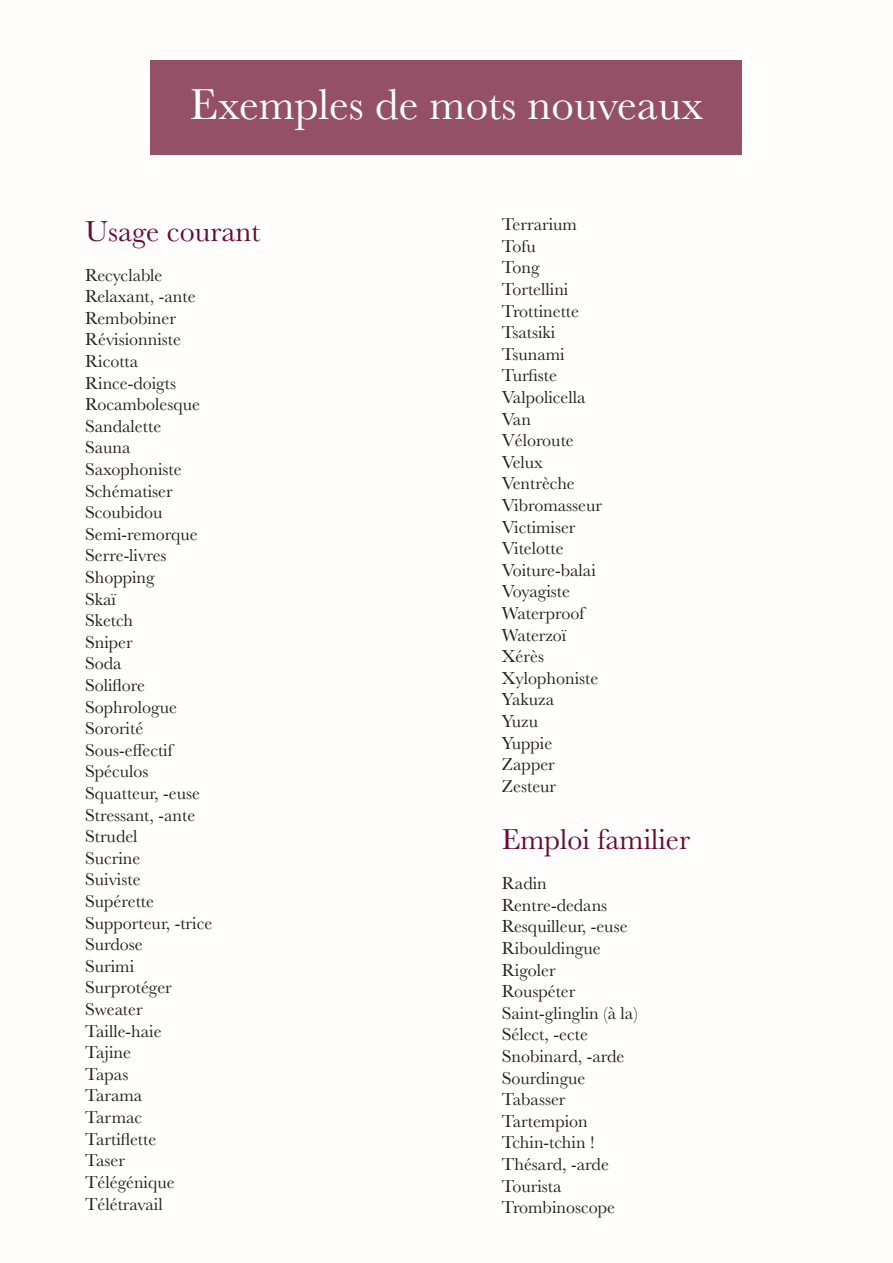
<style>
.page{position:relative;width:893px;height:1263px;background:#fff}
.page>*{position:absolute;margin:0;border:0;box-sizing:border-box;transform-origin:0 0}
.t1{font:45px "Baskerville";color:#fff}
.t2{font:30px "Baskerville";color:#690937}
.t3{font:18px "Baskerville";color:#231f20}
</style>
<div class="page">
<div style="left:151px;top:60px;width:591px;height:94px;background:#935067"></div>
<p class="t1" style="left:190px;top:76px;width:515px">Exemples de mots nouveaux</p>
<p class="t2" style="left:85px;top:212px;width:177px">Usage courant</p>
<p class="t3" style="left:85px;top:263px;width:79px">Recyclable</p>
<p class="t3" style="left:85px;top:285px;width:112px">Relaxant, -ante</p>
<p class="t3" style="left:85px;top:306px;width:92px">Rembobiner</p>
<p class="t3" style="left:85px;top:328px;width:97px">Révisionniste</p>
<p class="t3" style="left:85px;top:350px;width:55px">Ricotta</p>
<p class="t3" style="left:85px;top:371px;width:92px">Rince-doigts</p>
<p class="t3" style="left:85px;top:393px;width:117px">Rocambolesque</p>
<p class="t3" style="left:85px;top:414px;width:78px">Sandalette</p>
<p class="t3" style="left:85px;top:436px;width:47px">Sauna</p>
<p class="t3" style="left:85px;top:458px;width:98px">Saxophoniste</p>
<p class="t3" style="left:85px;top:479px;width:89px">Schématiser</p>
<p class="t3" style="left:85px;top:501px;width:79px">Scoubidou</p>
<p class="t3" style="left:85px;top:522px;width:114px">Semi-remorque</p>
<p class="t3" style="left:85px;top:544px;width:83px">Serre-livres</p>
<p class="t3" style="left:85px;top:566px;width:71px">Shopping</p>
<p class="t3" style="left:85px;top:587px;width:32px">Skaï</p>
<p class="t3" style="left:85px;top:609px;width:50px">Sketch</p>
<p class="t3" style="left:85px;top:630px;width:49px">Sniper</p>
<p class="t3" style="left:85px;top:652px;width:38px">Soda</p>
<p class="t3" style="left:85px;top:674px;width:62px">Soliflore</p>
<p class="t3" style="left:85px;top:695px;width:93px">Sophrologue</p>
<p class="t3" style="left:85px;top:717px;width:60px">Sororité</p>
<p class="t3" style="left:85px;top:738px;width:89px">Sous-effectif</p>
<p class="t3" style="left:85px;top:760px;width:65px">Spéculos</p>
<p class="t3" style="left:85px;top:782px;width:116px">Squatteur, -euse</p>
<p class="t3" style="left:85px;top:803px;width:112px">Stressant, -ante</p>
<p class="t3" style="left:85px;top:825px;width:54px">Strudel</p>
<p class="t3" style="left:85px;top:846px;width:57px">Sucrine</p>
<p class="t3" style="left:85px;top:868px;width:57px">Suiviste</p>
<p class="t3" style="left:85px;top:890px;width:71px">Supérette</p>
<p class="t3" style="left:85px;top:911px;width:129px">Supporteur, -trice</p>
<p class="t3" style="left:85px;top:933px;width:59px">Surdose</p>
<p class="t3" style="left:85px;top:954px;width:51px">Surimi</p>
<p class="t3" style="left:85px;top:976px;width:88px">Surprotéger</p>
<p class="t3" style="left:85px;top:998px;width:59px">Sweater</p>
<p class="t3" style="left:85px;top:1019px;width:78px">Taille-haie</p>
<p class="t3" style="left:85px;top:1041px;width:47px">Tajine</p>
<p class="t3" style="left:85px;top:1062px;width:45px">Tapas</p>
<p class="t3" style="left:85px;top:1084px;width:59px">Tarama</p>
<p class="t3" style="left:85px;top:1106px;width:59px">Tarmac</p>
<p class="t3" style="left:85px;top:1127px;width:73px">Tartiflette</p>
<p class="t3" style="left:85px;top:1149px;width:41px">Taser</p>
<p class="t3" style="left:85px;top:1170px;width:91px">Télégénique</p>
<p class="t3" style="left:85px;top:1192px;width:79px">Télétravail</p>
<p class="t3" style="left:502px;top:213px;width:77px">Terrarium</p>
<p class="t3" style="left:502px;top:234px;width:35px">Tofu</p>
<p class="t3" style="left:502px;top:256px;width:39px">Tong</p>
<p class="t3" style="left:502px;top:278px;width:68px">Tortellini</p>
<p class="t3" style="left:502px;top:299px;width:79px">Trottinette</p>
<p class="t3" style="left:502px;top:321px;width:55px">Tsatsiki</p>
<p class="t3" style="left:502px;top:342px;width:65px">Tsunami</p>
<p class="t3" style="left:502px;top:364px;width:57px">Turfiste</p>
<p class="t3" style="left:502px;top:386px;width:85px">Valpolicella</p>
<p class="t3" style="left:502px;top:407px;width:31px">Van</p>
<p class="t3" style="left:502px;top:429px;width:74px">Véloroute</p>
<p class="t3" style="left:502px;top:450px;width:43px">Velux</p>
<p class="t3" style="left:502px;top:472px;width:75px">Ventrèche</p>
<p class="t3" style="left:502px;top:494px;width:102px">Vibromasseur</p>
<p class="t3" style="left:502px;top:515px;width:75px">Victimiser</p>
<p class="t3" style="left:502px;top:537px;width:63px">Vitelotte</p>
<p class="t3" style="left:502px;top:558px;width:96px">Voiture-balai</p>
<p class="t3" style="left:502px;top:580px;width:70px">Voyagiste</p>
<p class="t3" style="left:502px;top:602px;width:84px">Waterproof</p>
<p class="t3" style="left:502px;top:623px;width:66px">Waterzoï</p>
<p class="t3" style="left:502px;top:645px;width:44px">Xérès</p>
<p class="t3" style="left:502px;top:666px;width:98px">Xylophoniste</p>
<p class="t3" style="left:502px;top:688px;width:54px">Yakuza</p>
<p class="t3" style="left:502px;top:710px;width:38px">Yuzu</p>
<p class="t3" style="left:502px;top:731px;width:52px">Yuppie</p>
<p class="t3" style="left:502px;top:753px;width:55px">Zapper</p>
<p class="t3" style="left:502px;top:774px;width:56px">Zesteur</p>
<p class="t2" style="left:502px;top:821px;width:190px">Emploi familier</p>
<p class="t3" style="left:502px;top:872px;width:46px">Radin</p>
<p class="t3" style="left:502px;top:893px;width:107px">Rentre-dedans</p>
<p class="t3" style="left:502px;top:915px;width:127px">Resquilleur, -euse</p>
<p class="t3" style="left:502px;top:936px;width:100px">Ribouldingue</p>
<p class="t3" style="left:502px;top:958px;width:55px">Rigoler</p>
<p class="t3" style="left:502px;top:980px;width:75px">Rouspéter</p>
<p class="t3" style="left:502px;top:1001px;width:137px">Saint-glinglin (à la)</p>
<p class="t3" style="left:502px;top:1023px;width:88px">Sélect, -ecte</p>
<p class="t3" style="left:502px;top:1044px;width:124px">Snobinard, -arde</p>
<p class="t3" style="left:502px;top:1066px;width:85px">Sourdingue</p>
<p class="t3" style="left:502px;top:1088px;width:65px">Tabasser</p>
<p class="t3" style="left:502px;top:1109px;width:88px">Tartempion</p>
<p class="t3" style="left:502px;top:1131px;width:94px">Tchin-tchin !</p>
<p class="t3" style="left:502px;top:1152px;width:109px">Thésard, -arde</p>
<p class="t3" style="left:502px;top:1174px;width:61px">Tourista</p>
<p class="t3" style="left:502px;top:1196px;width:115px">Trombinoscope</p>
</div>
